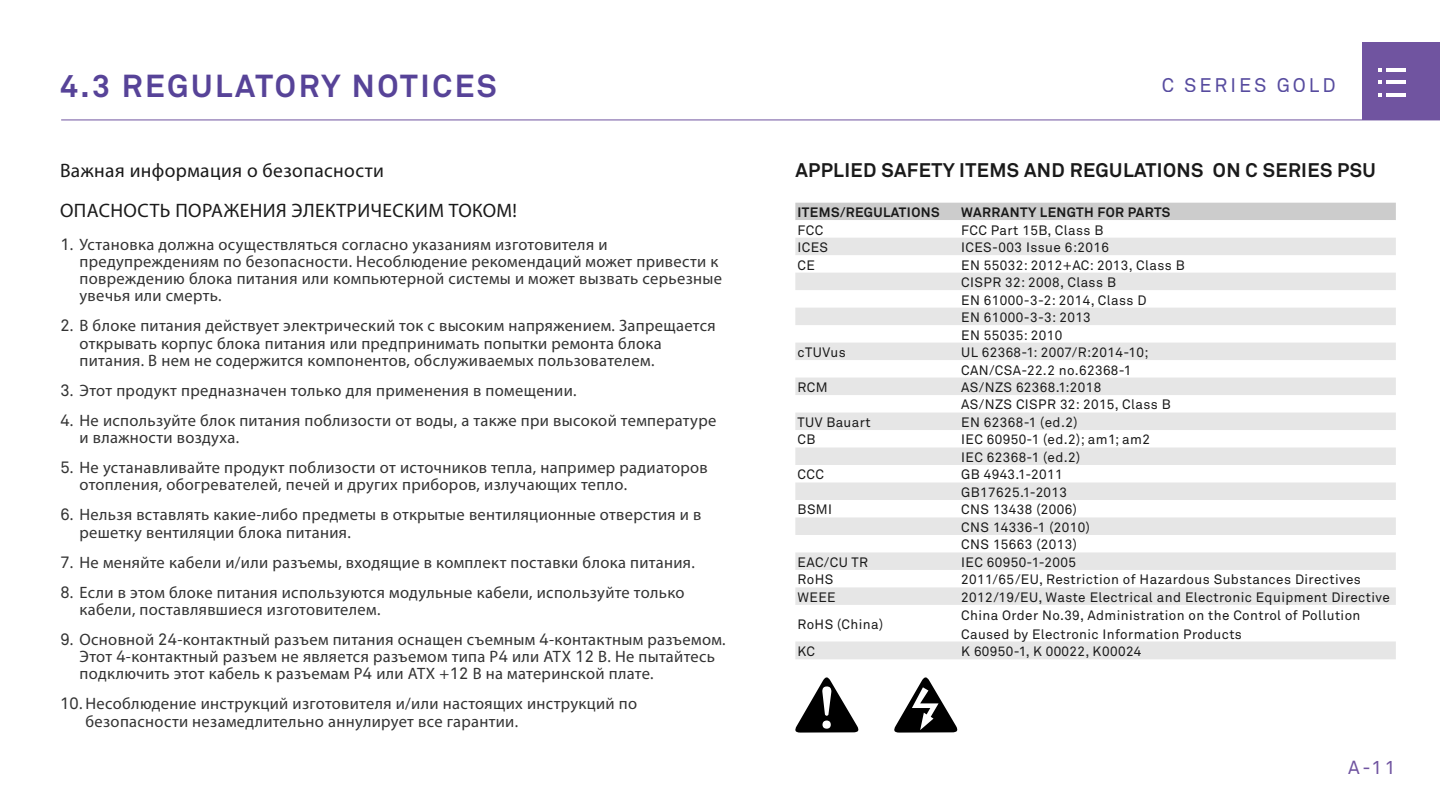
<style>
.page{position:relative;width:1440px;height:810px;background:#fff}
.page>*{position:absolute;margin:0;border:0;box-sizing:border-box;transform-origin:0 0}
.t1{font:700 31.5px "Akkurat Pro";letter-spacing:.08em;color:#574398}
.t2{font:19.5px/39.8px "Myriad Pro";letter-spacing:.02em;color:#1a1a1a}
.t3{font:700 19.5px "Akkurat Pro";letter-spacing:.02em;color:#1a1a1a}
.t4{font:19.5px "Akkurat Pro";letter-spacing:.15em;color:#2d1f87}
.t5{font:18.75px "Akkurat Pro";color:#7054a0}
.t6{font:16.5px/17.2px "Myriad Pro";letter-spacing:.02em;color:#333}
.t7{font:13.5px/17.5px "Akkurat Pro";letter-spacing:.03em;color:#1a1a1a}
.t8{font:700 13.5px "Akkurat Pro";letter-spacing:.03em;color:#1a1a1a}
.s1{font-family:"Akkurat Pro"}
</style>
<div class="page">
<hr style="left:61px;top:120px;width:1379px;height:1px;background:#7054a0">
<div style="left:1363px;top:43px;width:77px;height:77px;background:#7054a0"></div>
<svg style="left:1378px;top:68px;width:4px;height:3px"></svg>
<hr style="left:1386px;top:68px;width:20px;height:3px;background:#fff">
<svg style="left:1378px;top:81px;width:4px;height:3px"></svg>
<hr style="left:1386px;top:81px;width:20px;height:3px;background:#fff">
<svg style="left:1378px;top:93px;width:4px;height:4px"></svg>
<hr style="left:1386px;top:93px;width:20px;height:4px;background:#fff">
<svg style="left:894px;top:677px;width:64px;height:56px"></svg>
<svg style="left:795px;top:677px;width:64px;height:56px"></svg>
<div style="left:795px;top:203px;width:601px;height:17px;background:#ccc"></div>
<svg style="left:795px;top:238px;width:601px;height:421px"></svg>
<h1 class="t1" style="left:60px;top:66px;width:438px">4.3 REGULATORY NOTICES</h1>
<p class="t4" style="left:1162px;top:74px;width:176px">C SERIES GOLD</p>
<p class="t2" style="left:60px;top:150px;width:459px">Важная информация о безопасности<br>ОПАСНОСТЬ ПОРАЖЕНИЯ ЭЛЕКТРИЧЕСКИМ ТОКОМ!</p>
<p class="t6" style="left:80px;top:235px;width:644px;text-indent:-19px"><span class="s1">1</span>. Установка должна осуществляться согласно указаниям изготовителя и предупреждениям по безопасности. Несоблюдение рекомендаций может привести к повреждению блока питания или компьютерной системы и может вызвать серьезные увечья или смерть.</p>
<p class="t6" style="left:80px;top:317px;width:638px;text-indent:-19px"><span class="s1">2</span>. В блоке питания действует электрический ток с высоким напряжением. Запрещается открывать корпус блока питания или предпринимать попытки ремонта блока питания. В нем не содержится компонентов, обслуживаемых пользователем.</p>
<p class="t6" style="left:60px;top:381px;width:518px"><span class="s1">3</span>. Этот продукт предназначен только для применения в помещении.</p>
<p class="t6" style="left:80px;top:411px;width:638px;text-indent:-19px"><span class="s1">4</span>. Не используйте блок питания поблизости от воды, а также при высокой температуре и влажности воздуха.</p>
<p class="t6" style="left:80px;top:459px;width:630px;text-indent:-19px"><span class="s1">5</span>. Не устанавливайте продукт поблизости от источников тепла, например радиаторов отопления, обогревателей, печей и других приборов, излучающих тепло.</p>
<p class="t6" style="left:80px;top:506px;width:624px;text-indent:-19px"><span class="s1">6</span>. Нельзя вставлять какие-либо предметы в открытые вентиляционные отверстия и в решетку вентиляции блока питания.</p>
<p class="t6" style="left:60px;top:553px;width:636px"><span class="s1">7</span>. Не меняйте кабели и/или разъемы, входящие в комплект поставки блока питания.</p>
<p class="t6" style="left:80px;top:583px;width:607px;text-indent:-19px"><span class="s1">8</span>. Если в этом блоке питания используются модульные кабели, используйте только кабели, поставлявшиеся изготовителем.</p>
<p class="t6" style="left:80px;top:630px;width:648px;text-indent:-19px"><span class="s1">9</span>. Основной <span class="s1">24</span>-контактный разъем питания оснащен съемным <span class="s1">4</span>-контактным разъемом.<br>Этот <span class="s1">4</span>-контактный разъем не является разъемом типа P<span class="s1">4</span> или ATX <span class="s1">12</span> В. Не пытайтесь подключить этот кабель к разъемам P<span class="s1">4</span> или ATX +<span class="s1">12</span> В на материнской плате.</p>
<p class="t6" style="left:86px;top:695px;width:553px;text-indent:-26px"><span class="s1">10</span>. Несоблюдение инструкций изготовителя и/или настоящих инструкций по безопасности незамедлительно аннулирует все гарантии.</p>
<p class="t3" style="left:795px;top:158px;width:582px">APPLIED SAFETY ITEMS AND REGULATIONS ON C SERIES PSU</p>
<p class="t8" style="left:798px;top:204px;width:144px">ITEMS/REGULATIONS</p>
<p class="t8" style="left:961px;top:204px;width:211px">WARRANTY LENGTH FOR PARTS</p>
<p class="t7" style="left:798px;top:222px;width:27px">FCC</p>
<p class="t7" style="left:961px;top:222px;width:144px">FCC Part 15B, Class B</p>
<p class="t7" style="left:798px;top:239px;width:32px">ICES</p>
<p class="t7" style="left:961px;top:239px;width:149px">ICES-003 Issue 6:2016</p>
<p class="t7" style="left:798px;top:257px;width:19px">CE</p>
<p class="t7" style="left:961px;top:257px;width:225px">EN 55032: 2012+AC: 2013, Class B<br>CISPR 32: 2008, Class B<br>EN 61000-3-2: 2014, Class D<br>EN 61000-3-3: 2013<br>EN 55035: 2010</p>
<p class="t7" style="left:798px;top:344px;width:50px">cTUVus</p>
<p class="t7" style="left:961px;top:344px;width:189px">UL 62368-1: 2007/R:2014-10;<br>CAN/CSA-22.2 no.62368-1</p>
<p class="t7" style="left:798px;top:379px;width:32px">RCM</p>
<p class="t7" style="left:961px;top:379px;width:211px">AS/NZS 62368.1:2018<br>AS/NZS CISPR 32: 2015, Class B</p>
<p class="t7" style="left:798px;top:414px;width:75px">TUV Bauart</p>
<p class="t7" style="left:961px;top:414px;width:118px">EN 62368-1 (ed.2)</p>
<p class="t7" style="left:798px;top:431px;width:19px">CB</p>
<p class="t7" style="left:961px;top:431px;width:190px">IEC 60950-1 (ed.2); am1; am2<br>IEC 62368-1 (ed.2)</p>
<p class="t7" style="left:798px;top:466px;width:28px">CCC</p>
<p class="t7" style="left:961px;top:466px;width:107px">GB 4943.1-2011<br>GB17625.1-2013</p>
<p class="t7" style="left:798px;top:501px;width:36px">BSMI</p>
<p class="t7" style="left:961px;top:501px;width:130px">CNS 13438 (2006)<br>CNS 14336-1 (2010)<br>CNS 15663 (2013)</p>
<p class="t7" style="left:798px;top:554px;width:72px">EAC/CU TR</p>
<p class="t7" style="left:961px;top:554px;width:116px">IEC 60950-1-2005</p>
<p class="t7" style="left:798px;top:571px;width:37px">RoHS</p>
<p class="t7" style="left:961px;top:571px;width:401px">2011/65/EU, Restriction of Hazardous Substances Directives</p>
<p class="t7" style="left:798px;top:589px;width:40px">WEEE</p>
<p class="t7" style="left:961px;top:589px;width:430px">2012/19/EU, Waste Electrical and Electronic Equipment Directive</p>
<p class="t7" style="left:798px;top:616px;width:87px">RoHS (China)</p>
<p class="t7" style="left:961px;top:606px;width:401px;line-height:18.8px">China Order No.39, Administration on the Control of Pollution<br>Caused by Electronic Information Products</p>
<p class="t7" style="left:798px;top:643px;width:19px">KC</p>
<p class="t7" style="left:961px;top:643px;width:182px">K 60950-1, K 00022, K00024</p>
<p class="t5" style="left:1348px;top:756px;width:49px">A-11</p>
</div>
